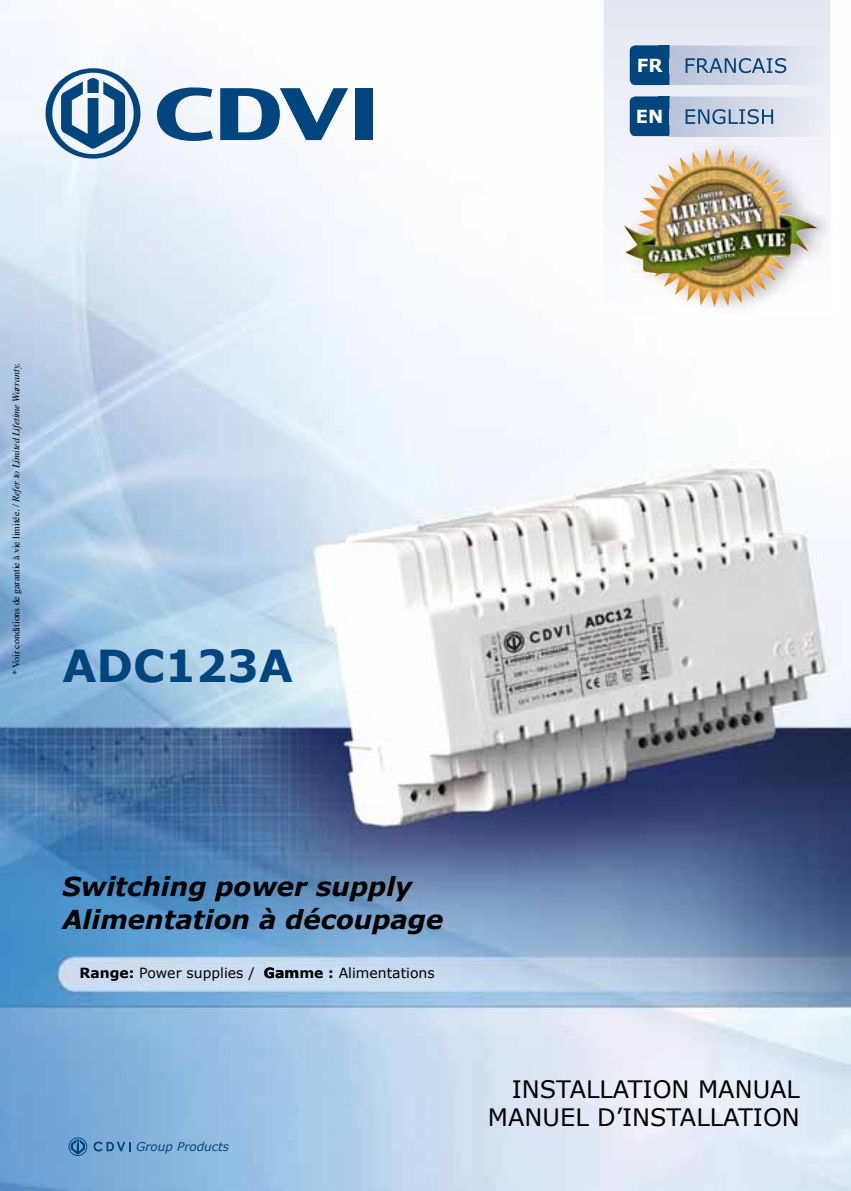
<style>
.page{position:relative;width:851px;height:1191px;background:#fff}
.page>*{position:absolute;margin:0;border:0;box-sizing:border-box;transform-origin:0 0}
.t1{font:700 44px "Verdana";color:#00457d}
.t2{font:italic 700 26px "Verdana";color:#000}
.t3{font:24px "Verdana";color:#000}
.t4{font:700 18px "Verdana";color:#fff}
.t5{font:14px "Verdana";color:#000}
.t6{font:italic 12px "Verdana";color:#00457d}
.t7{font:10px "Times";letter-spacing:-.01em;color:#000}
.s1{font-style:italic}
.s2{font-weight:700}
</style>
<div class="page">
<img style="left:0;top:0;width:850px;height:1191px">
<svg style="left:93px;top:1141px;width:38px;height:10px"></svg>
<svg style="left:69px;top:1137px;width:18px;height:19px"></svg>
<img style="left:603px;top:0;width:227px;height:312px">
<div style="left:658px;top:45px;width:11px;height:40px;background:#00457d"></div>
<div style="left:629px;top:45px;width:40px;height:40px;background:#00457d;border-radius:6px"></div>
<img style="left:669px;top:45px;width:161px;height:40px">
<img style="left:669px;top:58px;width:117px;height:15px">
<div style="left:658px;top:96px;width:11px;height:40px;background:#00457d"></div>
<div style="left:629px;top:96px;width:40px;height:40px;background:#00457d;border-radius:6px"></div>
<img style="left:669px;top:96px;width:162px;height:39px">
<img style="left:669px;top:109px;width:104px;height:15px">
<img style="left:621px;top:135px;width:215px;height:180px">
<img style="left:621px;top:135px;width:209px;height:177px">
<img style="left:631px;top:135px;width:36px;height:1px">
<img style="left:668px;top:148px;width:51px;height:31px">
<img style="left:628px;top:254px;width:58px;height:41px">
<svg style="left:157px;top:87px;width:56px;height:54px"></svg>
<svg style="left:220px;top:88px;width:128px;height:52px"></svg>
<div style="left:354px;top:88px;width:18px;height:52px;background:#00457d"></div>
<svg style="left:42px;top:68px;width:100px;height:91px"></svg>
<h3 class="t4" style="left:636px;top:54px;width:27px">FR</h3>
<h3 class="t4" style="left:635px;top:105px;width:29px">EN</h3>
<p class="t7" style="left:7px;top:675px;width:313px;rotate:-90deg"><span class="s1">*</span> Voir conditions de garantie à vie limitée. <span class="s1">/ Refer to Limited Lifetime Warranty.</span></p>
<h1 class="t1" style="left:62px;top:638px;width:232px">ADC123A</h1>
<h2 class="t2" style="left:62px;top:870px;width:351px">Switching power supply</h2>
<h2 class="t2" style="left:62px;top:902px;width:382px">Alimentation à découpage</h2>
<h3 class="t5" style="left:264px;top:964px;width:172px"><span class="s2">Gamme :</span> Alimentations</h3>
<h3 class="t5" style="left:79px;top:964px;width:177px"><span class="s2">Range:</span> Power supplies /</h3>
<p class="t6" style="left:136px;top:1139px;width:94px">Group Products</p>
<h3 class="t3" style="left:511px;top:1074px;width:289px">INSTALLATION MANUAL</h3>
<h3 class="t3" style="left:488px;top:1102px;width:313px">MANUEL D’INSTALLATION</h3>
</div>
